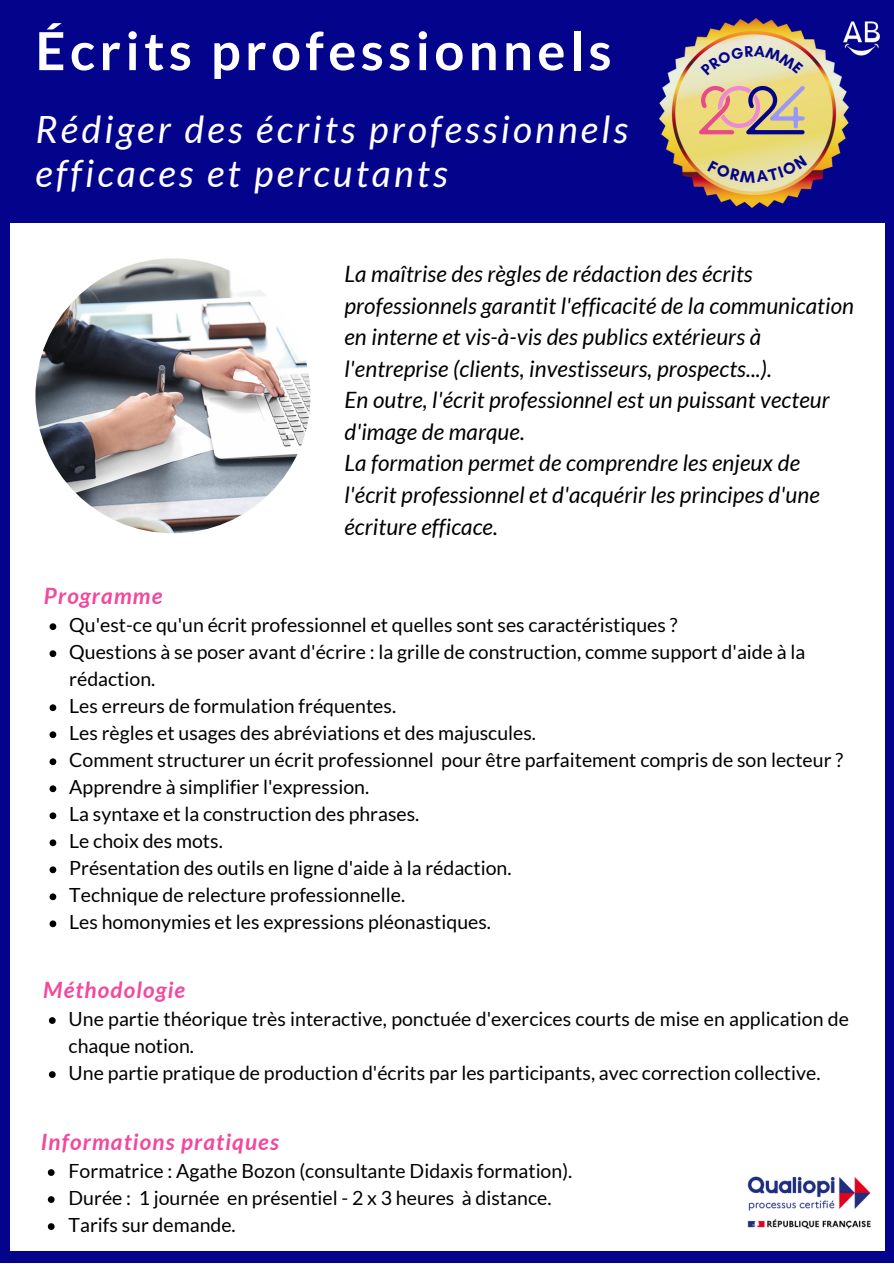
<style>
.page{position:relative;width:894px;height:1264px;background:#fff}
.page>*{position:absolute;margin:0;border:0;box-sizing:border-box;transform-origin:0 0}
.t1{font:700 52.5px "Lato";letter-spacing:.085em;color:#fff}
.t2{font:italic 37.5px/43.8px "Lato";letter-spacing:.085em;color:#fff}
.t3{font:italic 22.5px/31.5px "Lato";letter-spacing:.005em;color:#000}
.t4{font:italic 700 22.5px "Lato";letter-spacing:.05em;color:#f2489d}
.t5{font:19.5px/27px "Lato";color:#000}
</style>
<div class="page">
<div style="left:0;top:0;width:893px;height:1262px;background:#04038c"></div>
<div style="left:11px;top:223px;width:873px;height:1027px;background:#fff"></div>
<img style="left:747px;top:1176px;width:124px;height:52px">
<img style="left:35px;top:258px;width:275px;height:275px;border-radius:50%">
<img style="left:659px;top:18px;width:189px;height:189px">
<svg style="left:698px;top:86px;width:106px;height:48px;background:#caa88e"></svg>
<svg style="left:50px;top:623px;width:6px;height:7px"></svg>
<svg style="left:50px;top:650px;width:6px;height:7px"></svg>
<svg style="left:50px;top:704px;width:6px;height:7px"></svg>
<svg style="left:50px;top:731px;width:6px;height:7px"></svg>
<svg style="left:50px;top:758px;width:6px;height:7px"></svg>
<svg style="left:50px;top:785px;width:6px;height:7px"></svg>
<svg style="left:50px;top:812px;width:6px;height:7px"></svg>
<svg style="left:50px;top:839px;width:6px;height:7px"></svg>
<svg style="left:50px;top:866px;width:6px;height:7px"></svg>
<svg style="left:50px;top:893px;width:6px;height:7px"></svg>
<svg style="left:50px;top:920px;width:6px;height:7px"></svg>
<img style="left:842px;top:18px;width:38px;height:39px">
<svg style="left:49px;top:1017px;width:7px;height:6px"></svg>
<svg style="left:49px;top:1071px;width:7px;height:6px"></svg>
<svg style="left:48px;top:1169px;width:7px;height:6px"></svg>
<svg style="left:48px;top:1196px;width:7px;height:6px"></svg>
<svg style="left:48px;top:1223px;width:7px;height:6px"></svg>
<svg style="left:700px;top:46px;width:103px;height:29px;background:#e7e3c2"></svg>
<svg style="left:707px;top:155px;width:100px;height:27px;background:#e6db98"></svg>
<p class="t1" style="left:35px;top:18px;width:577px">Écrits professionnels</p>
<h2 class="t2" style="left:35px;top:107px;width:594px">Rédiger des écrits professionnels efficaces et percutants</h2>
<p class="t3" style="left:344px;top:258px;width:511px">La maîtrise des règles de rédaction des écrits professionnels garantit l'efficacité de la communication en interne et vis-à-vis des publics extérieurs à l'entreprise (clients, investisseurs, prospects...).<br>En outre, l'écrit professionnel est un puissant vecteur d'image de marque.<br>La formation permet de comprendre les enjeux de l'écrit professionnel et d'acquérir les principes d'une écriture efficace.</p>
<p class="t4" style="left:44px;top:582px;width:120px">Programme</p>
<h3 class="t5" style="left:69px;top:611px;width:609px">Qu'est-ce qu'un écrit professionnel et quelles sont ses caractéristiques ?</h3>
<p class="t5" style="left:69px;top:638px;width:737px">Questions à se poser avant d'écrire : la grille de construction, comme support d'aide à la rédaction.</p>
<p class="t5" style="left:69px;top:692px;width:328px">Les erreurs de formulation fréquentes.</p>
<p class="t5" style="left:69px;top:719px;width:468px">Les règles et usages des abréviations et des majuscules.</p>
<p class="t5" style="left:69px;top:746px;width:775px">Comment structurer un écrit professionnel pour être parfaitement compris de son lecteur ?<br>Apprendre à simplifier l'expression.<br>La syntaxe et la construction des phrases.<br>Le choix des mots.<br>Présentation des outils en ligne d'aide à la rédaction.<br>Technique de relecture professionnelle.<br>Les homonymies et les expressions pléonastiques.</p>
<p class="t4" style="left:43px;top:975px;width:143px">Méthodologie</p>
<p class="t5" style="left:69px;top:1005px;width:781px">Une partie théorique très interactive, ponctuée d'exercices courts de mise en application de chaque notion.<br>Une partie pratique de production d'écrits par les participants, avec correction collective.</p>
<p class="t4" style="left:41px;top:1127px;width:239px">Informations pratiques</p>
<p class="t5" style="left:69px;top:1157px;width:505px">Formatrice : Agathe Bozon (consultante Didaxis formation).<br>Durée : 1 journée en présentiel - 2 x 3 heures à distance.<br>Tarifs sur demande.</p>
</div>
